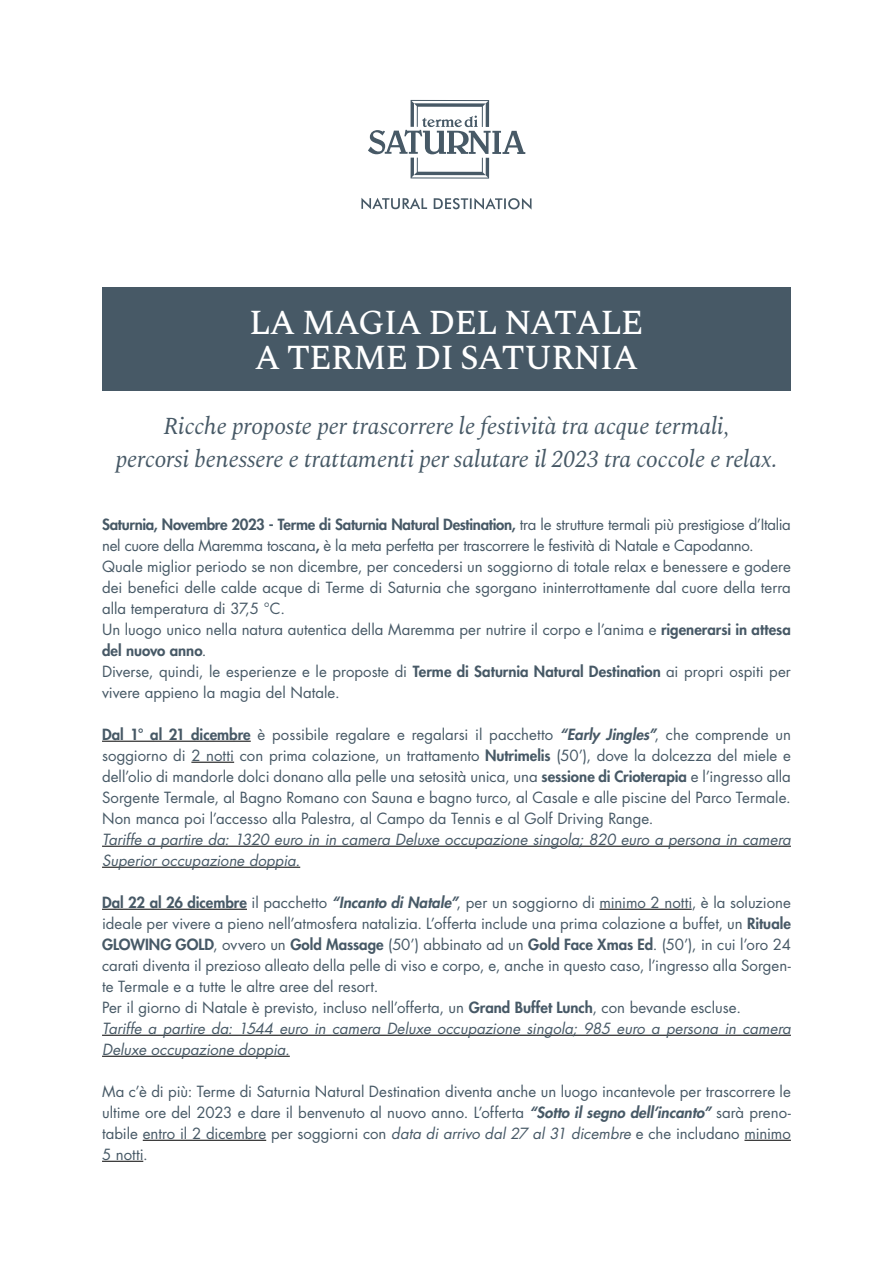
<style>
.page{position:relative;width:893px;height:1263px;background:#fff}
.page>*{position:absolute;margin:0;border:0;box-sizing:border-box;transform-origin:0 0}
.Normale{font:500 34.5px "Spectral";letter-spacing:-.03em;color:#fff}
.t1{font:italic 24px "Spectral";letter-spacing:-.015em;color:#475966}
.t2{font:15px/21px "Futura Std";color:#475966;text-align:justify}
.t3{font:italic 15px/21px "Futura Std";color:#475966}
.s1{font-weight:800}
.s2{font-weight:800;font-style:italic}
.s3{font-style:italic}
</style>
<div class="page">
<svg style="left:361px;top:198px;width:66px;height:11px"></svg>
<svg style="left:434px;top:198px;width:97px;height:12px"></svg>
<svg style="left:368px;top:100px;width:157px;height:79px"></svg>
<div style="left:102px;top:288px;width:689px;height:103px;background:#475966"></div>
<hr style="left:102px;top:741px;width:149px;height:1px;background:#000">
<hr style="left:191px;top:762px;width:43px;height:1px;background:#000">
<hr style="left:102px;top:846px;width:689px;height:1px;background:#000">
<hr style="left:102px;top:867px;width:198px;height:1px;background:#000">
<hr style="left:102px;top:909px;width:145px;height:1px;background:#000">
<hr style="left:600px;top:909px;width:92px;height:1px;background:#000">
<hr style="left:102px;top:1035px;width:689px;height:1px;background:#000">
<hr style="left:102px;top:1056px;width:188px;height:1px;background:#000">
<hr style="left:143px;top:1140px;width:123px;height:1px;background:#000">
<hr style="left:744px;top:1140px;width:47px;height:1px;background:#000">
<hr style="left:102px;top:1161px;width:41px;height:1px;background:#000">
<p class="Normale" style="left:249px;top:297px;width:396px">LA MAGIA DEL NATALE</p>
<p class="Normale" style="left:254px;top:333px;width:385px">A TERME DI SATURNIA</p>
<p class="t1" style="left:163px;top:408px;width:568px">Ricche proposte per trascorrere le festività tra acque termali,</p>
<p class="t1" style="left:115px;top:441px;width:664px">percorsi benessere e trattamenti per salutare il 2023 tra coccole e relax.</p>
<p class="t2" style="left:102px;top:514px;width:690px"><span class="s1">Saturnia, Novembre 2023 - Terme di Saturnia Natural Destination,</span> tra le strutture termali più prestigiose d’Italia nel cuore della Maremma toscana<span class="s1">,</span> è la meta perfetta per trascorrere le festività di Natale e Capodanno.</p>
<p class="t2" style="left:102px;top:556px;width:690px">Quale miglior periodo se non dicembre, per concedersi un soggiorno di totale relax e benessere e godere dei benefici delle calde acque di Terme di Saturnia che sgorgano ininterrottamente dal cuore della terra alla temperatura di 37,5 °C.</p>
<p class="t2" style="left:102px;top:619px;width:690px">Un luogo unico nella natura autentica della Maremma per nutrire il corpo e l’anima e <span class="s1">rigenerarsi in attesa del nuovo anno</span>.</p>
<p class="t2" style="left:102px;top:661px;width:690px">Diverse, quindi, le esperienze e le proposte di <span class="s1">Terme di Saturnia Natural Destination</span> ai propri ospiti per vivere appieno la magia del Natale.</p>
<p class="t2" style="left:102px;top:724px;width:690px"><span class="s1">Dal 1° al 21 dicembre</span> è possibile regalare e regalarsi il pacchetto <span class="s2">“Early Jingles”</span>, che comprende un soggiorno di 2 notti con prima colazione, un trattamento <span class="s1">Nutrimelis</span> (50’), dove la dolcezza del miele e dell’olio di mandorle dolci donano alla pelle una setosità unica, una <span class="s1">sessione di Crioterapia</span> e l’ingresso alla Sorgente Termale, al Bagno Romano con Sauna e bagno turco, al Casale e alle piscine del Parco Termale.<br>Non manca poi l’accesso alla Palestra, al Campo da Tennis e al Golf Driving Range.</p>
<p class="t3" style="left:102px;top:829px;width:690px">Tariffe a partire da: 1320 euro in in camera Deluxe occupazione singola; 820 euro a persona in camera<br>Superior occupazione doppia.</p>
<p class="t2" style="left:102px;top:892px;width:690px"><span class="s1">Dal 22 al 26 dicembre</span> il pacchetto <span class="s2">“Incanto di Natale”</span>, per un soggiorno di minimo 2 notti, è la soluzione ideale per vivere a pieno nell’atmosfera natalizia. L’offerta include una prima colazione a buffet, un <span class="s1">Rituale GLOWING GOLD</span>, ovvero un <span class="s1">Gold Massage</span> (50’) abbinato ad un <span class="s1">Gold Face Xmas Ed</span>. (50’), in cui l’oro 24 carati diventa il prezioso alleato della pelle di viso e corpo, e, anche in questo caso, l’ingresso alla Sorgen&shy;te Termale e a tutte le altre aree del resort.</p>
<p class="t2" style="left:102px;top:997px;width:640px">Per il giorno di Natale è previsto, incluso nell’offerta, un <span class="s1">Grand Buffet Lunch</span>, con bevande escluse.</p>
<p class="t3" style="left:102px;top:1018px;width:690px">Tariffe a partire da: 1544 euro in camera Deluxe occupazione singola; 985 euro a persona in camera<br>Deluxe occupazione doppia.</p>
<p class="t2" style="left:102px;top:1081px;width:690px">Ma c’è di più: Terme di Saturnia Natural Destination diventa anche un luogo incantevole per trascorrere le ultime ore del 2023 e dare il benvenuto al nuovo anno. L’offerta <span class="s2">“Sotto il segno dell’incanto”</span> sarà preno&shy;tabile entro il 2 dicembre per soggiorni con <span class="s3">data di arrivo dal 27 al 31 dicembre</span> e che includano minimo 5 notti.</p>
</div>
